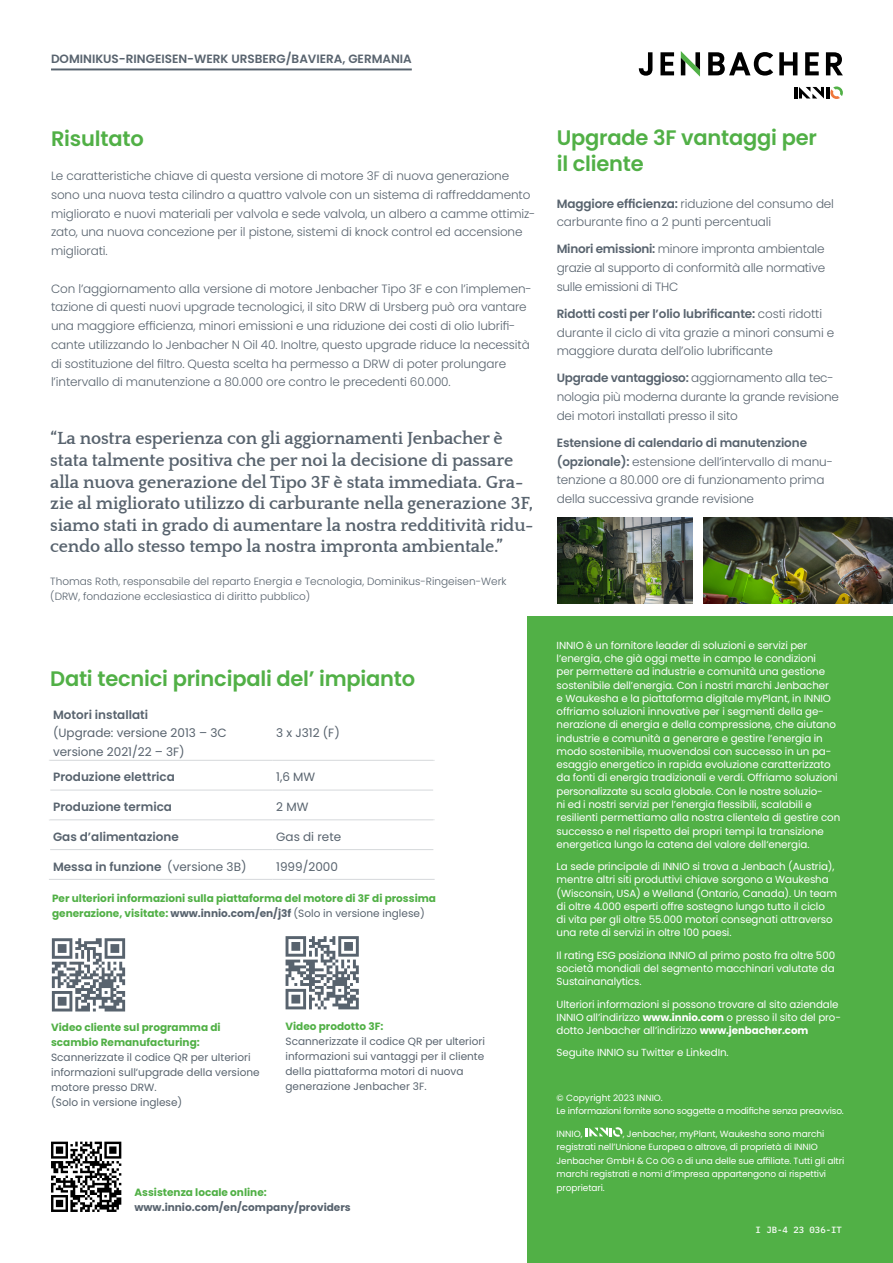
<style>
.page{position:relative;width:893px;height:1263px;background:#fff}
.page>*{position:absolute;margin:0;border:0;box-sizing:border-box;transform-origin:0 0}
.t1{font:600 21px/25.5px "Poppins";letter-spacing:-.01em;color:#51b046}
.t2{font:700 18px/21.6px "Quattrocento";letter-spacing:-.01em;color:#58636e}
.t3{font:300 12px/18.8px "Poppins";letter-spacing:-.01em;color:#58636e}
.t4{font:600 12px "Poppins";color:#58636e}
.t5{font:12px/18.6px "Poppins";color:#58636e}
.t6{font:10.5px/15px "Poppins";color:#58636e}
.t7{font:700 10.5px/15px "Poppins";color:#51b046}
.t8{font:300 10.5px/15px "Poppins";color:#58636e}
.t9{font:700 10.5px "Poppins";color:#58636e}
.t10{font:10.2px/13.4px "Poppins";letter-spacing:-.01em;color:#fff}
.t11{font:9px/13.5px "Poppins";letter-spacing:-.01em;color:#fff}
.t12{font:500 9px "IBM Plex Mono";color:#fff}
.s1{font-weight:400}
.s2{color:#58636e}
.s3{font-weight:400;color:#58636e}
.s4{font-weight:600}
.s5{font-weight:700}
</style>
<div class="page">
<hr style="left:49px;top:760px;width:224px;height:1px;background:#d5d8db">
<hr style="left:273px;top:760px;width:162px;height:1px;background:#d5d8db">
<hr style="left:50px;top:790px;width:223px;height:1px;background:#d5d8db">
<hr style="left:273px;top:790px;width:160px;height:1px;background:#d5d8db">
<hr style="left:49px;top:819px;width:224px;height:1px;background:#d5d8db">
<hr style="left:273px;top:819px;width:162px;height:1px;background:#d5d8db">
<hr style="left:50px;top:849px;width:223px;height:1px;background:#d5d8db">
<hr style="left:49px;top:879px;width:224px;height:1px;background:#d5d8db">
<hr style="left:273px;top:849px;width:160px;height:1px;background:#d5d8db">
<hr style="left:273px;top:879px;width:162px;height:1px;background:#d5d8db">
<div style="left:527px;top:617px;width:366px;height:646px;background:#51b046"></div>
<svg style="left:51px;top:1142px;width:70px;height:70px"></svg>
<hr style="left:51px;top:68px;width:361px;height:2px;background:#58636e">
<svg style="left:586px;top:1127px;width:36px;height:10px"></svg>
<svg style="left:52px;top:938px;width:73px;height:73px"></svg>
<svg style="left:286px;top:936px;width:73px;height:73px"></svg>
<img style="left:703px;top:517px;width:190px;height:87px">
<img style="left:557px;top:517px;width:135px;height:86px">
<svg style="left:794px;top:86px;width:49px;height:13px"></svg>
<svg style="left:708px;top:52px;width:65px;height:24px"></svg>
<svg style="left:779px;top:52px;width:18px;height:23px"></svg>
<svg style="left:805px;top:52px;width:14px;height:23px"></svg>
<svg style="left:826px;top:52px;width:17px;height:23px"></svg>
<svg style="left:660px;top:52px;width:14px;height:23px"></svg>
<svg style="left:639px;top:52px;width:13px;height:24px"></svg>
<svg style="left:681px;top:51px;width:19px;height:26px"></svg>
<p class="t4" style="left:51px;top:52px;width:362px">DOMINIKUS-RINGEISEN-WERK URSBERG/BAVIERA, GERMANIA</p>
<h1 class="t1" style="left:51px;top:126px;width:94px">Risultato</h1>
<p class="t3" style="left:51px;top:167px;width:486px">Le caratteristiche chiave di questa versione di motore 3F di nuova generazione sono una nuova testa cilindro a quattro valvole con un sistema di raffreddamento migliorato e nuovi materiali per valvola e sede valvola, un albero a camme ottimiz&shy;zato, una nuova concezione per il pistone, sistemi di knock control ed accensione migliorati.</p>
<p class="t3" style="left:51px;top:279px;width:482px">Con l’aggiornamento alla versione di motore Jenbacher Tipo 3F e con l’implemen&shy;tazione di questi nuovi upgrade tecnologici, il sito DRW di Ursberg può ora vantare una maggiore efficienza, minori emissioni e una riduzione dei costi di olio lubrifi&shy;cante utilizzando lo Jenbacher N Oil 40. Inoltre, questo upgrade riduce la necessità di sostituzione del filtro. Questa scelta ha permesso a DRW di poter prolungare l’intervallo di manutenzione a 80.000 ore contro le precedenti 60.000.</p>
<p class="t2" style="left:50px;top:428px;width:485px">“La nostra esperienza con gli aggiornamenti Jenbacher è stata talmente positiva che per noi la decisione di passare alla nuova generazione del Tipo 3F è stata immediata. Gra&shy;zie al migliorato utilizzo di carburante nella generazione 3F, siamo stati in grado di aumentare la nostra redditività ridu&shy;cendo allo stesso tempo la nostra impronta ambientale.”</p>
<p class="t8" style="left:50px;top:574px;width:458px">Thomas Roth, responsabile del reparto Energia e Tecnologia, Dominikus-Ringeisen-Werk (DRW, fondazione ecclesiastica di diritto pubblico)</p>
<h1 class="t1" style="left:50px;top:666px;width:367px">Dati tecnici principali del’ impianto</h1>
<p class="t4" style="left:53px;top:707px;width:97px">Motori installati</p>
<p class="t5" style="left:53px;top:724px;width:175px">(Upgrade: versione 2013 – 3C versione 2021/22 – 3F)</p>
<p class="t5" style="left:276px;top:724px;width:65px">3 x J312 (F)</p>
<p class="t4" style="left:53px;top:770px;width:123px">Produzione elettrica</p>
<p class="t5" style="left:276px;top:768px;width:41px">1,6 MW</p>
<p class="t4" style="left:53px;top:800px;width:121px">Produzione termica</p>
<p class="t5" style="left:276px;top:798px;width:34px">2 MW</p>
<p class="t4" style="left:53px;top:830px;width:127px">Gas d’alimentazione</p>
<p class="t5" style="left:276px;top:827px;width:66px">Gas di rete</p>
<p class="t4" style="left:53px;top:860px;width:195px">Messa in funzione <span class="s1">(versione 3B)</span></p>
<p class="t5" style="left:276px;top:857px;width:63px">1999/2000</p>
<p class="t7" style="left:52px;top:891px;width:385px">Per ulteriori informazioni sulla piattaforma del motore di 3F di prossima generazione, visitate: <span class="s2">www.innio.com/en/j3f</span> <span class="s3">(Solo in versione inglese)</span></p>
<p class="t7" style="left:51px;top:1020px;width:171px">Video cliente sul programma di scambio Remanufacturing:</p>
<p class="t6" style="left:51px;top:1050px;width:210px">Scannerizzate il codice QR per ulteriori informazioni sull’upgrade della versione motore presso DRW.<br>(Solo in versione inglese)</p>
<p class="t7" style="left:286px;top:1019px;width:99px">Video prodotto 3F:</p>
<p class="t6" style="left:286px;top:1034px;width:201px">Scannerizzate il codice QR per ulteriori informazioni sui vantaggi per il cliente della piattaforma motori di nuova generazione Jenbacher 3F.</p>
<p class="t7" style="left:134px;top:1185px;width:134px">Assistenza locale online:</p>
<p class="t9" style="left:134px;top:1202px;width:218px">www.innio.com/en/company/providers</p>
<h1 class="t1" style="left:557px;top:125px;width:262px">Upgrade 3F vantaggi per il cliente</h1>
<p class="t3" style="left:557px;top:194px;width:279px"><span class="s4">Maggiore efficienza:</span> riduzione del consumo del carburante fino a 2 punti percentuali</p>
<p class="t3" style="left:557px;top:240px;width:270px;text-align:justify"><span class="s4">Minori emissioni:</span> minore impronta ambientale grazie al supporto di conformità alle normative sulle emissioni di THC</p>
<p class="t3" style="left:557px;top:304px;width:279px"><span class="s4">Ridotti costi per l’olio lubrificante:</span> costi ridotti durante il ciclo di vita grazie a minori consumi e maggiore durata dell’olio lubrificante</p>
<p class="t3" style="left:557px;top:369px;width:284px"><span class="s4">Upgrade vantaggioso:</span> aggiornamento alla tec&shy;nologia più moderna durante la grande revisione dei motori installati presso il sito</p>
<p class="t3" style="left:557px;top:433px;width:278px"><span class="s4">Estensione di calendario di manutenzione (opzionale):</span> estensione dell’intervallo di manu&shy;tenzione a 80.000 ore di funzionamento prima della successiva grande revisione</p>
<p class="t10" style="left:557px;top:638px;width:285px">INNIO è un fornitore leader di soluzioni e servizi per l’energia, che già oggi mette in campo le condizioni<br>per permettere ad industrie e comunità una gestione sostenibile dell’energia. Con i nostri marchi Jenbacher<br>e Waukesha e la piattaforma digitale myPlant, in INNIO offriamo soluzioni innovative per i segmenti della ge&shy;nerazione di energia e della compressione, che aiutano industrie e comunità a generare e gestire l’energia in modo sostenibile, muovendosi con successo in un pa&shy;esaggio energetico in rapida evoluzione caratterizzato da fonti di energia tradizionali e verdi. Offriamo soluzioni personalizzate su scala globale. Con le nostre soluzio-<br>ni ed i nostri servizi per l’energia flessibili, scalabili e resilienti permettiamo alla nostra clientela di gestire con successo e nel rispetto dei propri tempi la transizione energetica lungo la catena del valore dell‘energia.</p>
<p class="t10" style="left:557px;top:860px;width:282px">La sede principale di INNIO si trova a Jenbach (Austria), mentre altri siti produttivi chiave sorgono a Waukesha (Wisconsin, USA) e Welland (Ontario, Canada). Un team di oltre 4.000 esperti offre sostegno lungo tutto il ciclo<br>di vita per gli oltre 55.000 motori consegnati attraverso una rete di servizi in oltre 100 paesi.</p>
<p class="t10" style="left:557px;top:948px;width:280px;text-align:justify">Il rating ESG posiziona INNIO al primo posto fra oltre 500 società mondiali del segmento macchinari valutate da Sustainanalytics.</p>
<p class="t10" style="left:557px;top:997px;width:286px">Ulteriori informazioni si possono trovare al sito aziendale<br>INNIO all’indirizzo <span class="s5">www.innio.com</span> o presso il sito del pro&shy;dotto Jenbacher all’indirizzo <span class="s5">www.jenbacher.com</span></p>
<p class="t10" style="left:557px;top:1046px;width:174px">Seguite INNIO su Twitter e LinkedIn.</p>
<p class="t11" style="left:557px;top:1091px;width:289px">© Copyright 2023 INNIO.<br>Le informazioni fornite sono soggette a modifiche senza preavviso.</p>
<p class="t11" style="left:557px;top:1127px;width:27px">INNIO,</p>
<p class="t11" style="left:557px;top:1127px;width:289px;text-indent:66px">, Jenbacher, myPlant, Waukesha sono marchi registrati nell’Unione Europea o altrove, di proprietà di INNIO Jenbacher GmbH &amp; Co OG o di una delle sue affiliate. Tutti gli altri marchi registrati e nomi d’impresa appartengono ai rispettivi proprietari.</p>
<p class="t12" style="left:755px;top:1222px;width:88px">I JB-4 23 036-IT</p>
</div>
